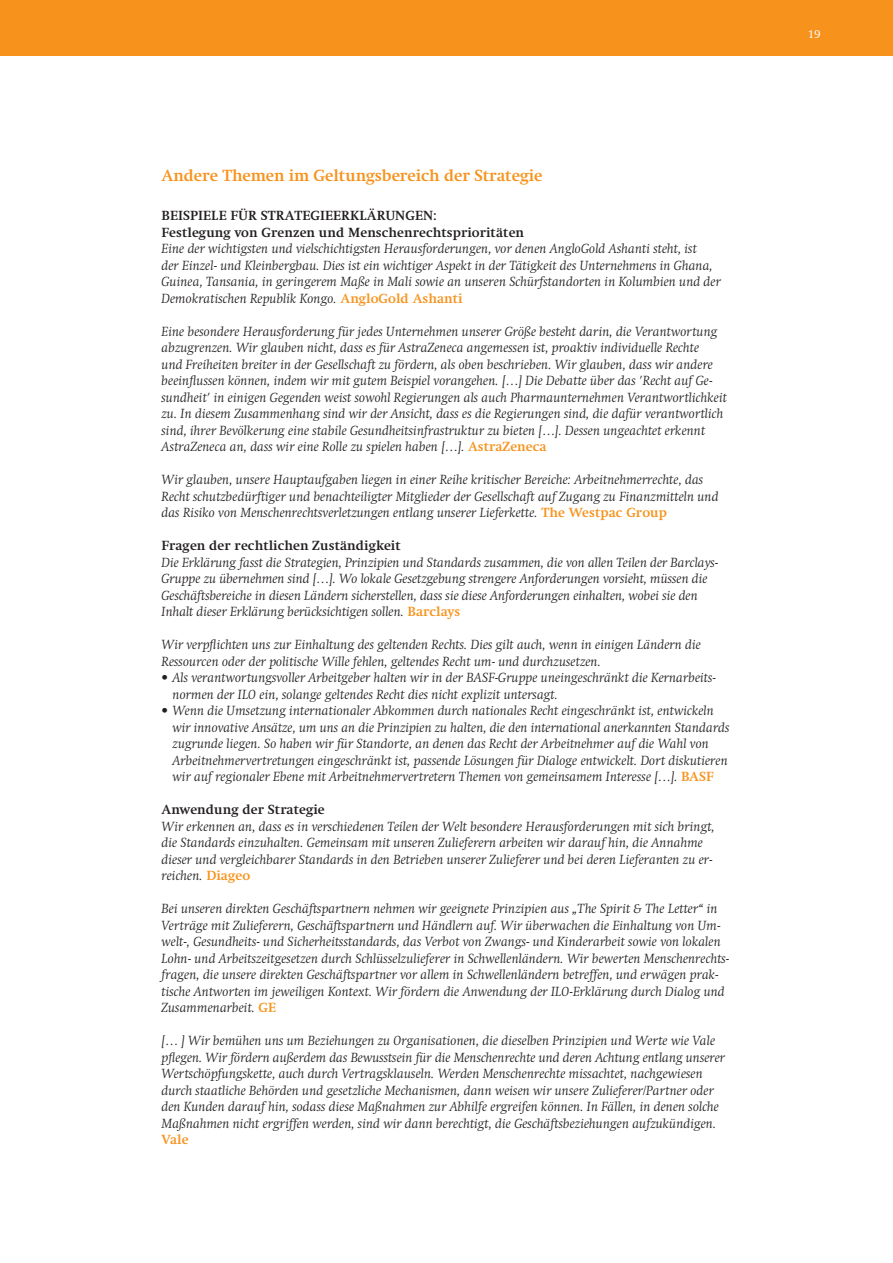
<style>
.page{position:relative;width:893px;height:1263px;background:#fff}
.page>*{position:absolute;margin:0;border:0;box-sizing:border-box;transform-origin:0 0}
.t1{font:700 16.5px "Swift Com";letter-spacing:-.005em;color:#f7931d}
.t2{font:italic 300 13.5px/16.5px "Swift Com";letter-spacing:.005em;color:#231f20}
.t3{font:700 13.5px/16.5px "Swift Com";letter-spacing:.005em;color:#231f20}
.t4{font:700 13.5px "Swift Com";color:#f7931d}
.t5{font:300 12px "Swift Com";color:#fff}
.s1{font-weight:700;font-style:normal;color:#f7931d}
</style>
<div class="page">
<div style="left:0;top:0;width:893px;height:55px;background:#f7931d"></div>
<p class="t1" style="left:162px;top:166px;width:382px">Andere Themen im Geltungsbereich der Strategie</p>
<p class="t3" style="left:162px;top:207px;width:364px">BEISPIELE FÜR STRATEGIEERKLÄRUNGEN:<br>Festlegung von Grenzen und Menschenrechtsprioritäten</p>
<p class="t2" style="left:162px;top:240px;width:561px">Eine der wichtigsten und vielschichtigsten Herausforderungen, vor denen AngloGold Ashanti steht, ist<br>der Einzel- und Kleinbergbau. Dies ist ein wichtiger Aspekt in der Tätigkeit des Unternehmens in Ghana, Guinea, Tansania, in geringerem Maße in Mali sowie an unseren Schürfstandorten in Kolumbien und der Demokratischen Republik Kongo. <span class="s1">AngloGold Ashanti</span></p>
<p class="t2" style="left:162px;top:323px;width:567px">Eine besondere Herausforderung für jedes Unternehmen unserer Größe besteht darin, die Verantwortung abzugrenzen. Wir glauben nicht, dass es für AstraZeneca angemessen ist, proaktiv individuelle Rechte<br>und Freiheiten breiter in der Gesellschaft zu fördern, als oben beschrieben. Wir glauben, dass wir andere beeinflussen können, indem wir mit gutem Beispiel vorangehen. […] Die Debatte über das 'Recht auf Ge&shy;sundheit' in einigen Gegenden weist sowohl Regierungen als auch Pharmaunternehmen Verantwortlichkeit zu. In diesem Zusammenhang sind wir der Ansicht, dass es die Regierungen sind, die dafür verantwortlich sind, ihrer Bevölkerung eine stabile Gesundheitsinfrastruktur zu bieten […]. Dessen ungeachtet erkennt AstraZeneca an, dass wir eine Rolle zu spielen haben […]. <span class="s1">AstraZeneca</span></p>
<p class="t2" style="left:162px;top:471px;width:558px">Wir glauben, unsere Hauptaufgaben liegen in einer Reihe kritischer Bereiche: Arbeitnehmerrechte, das<br>Recht schutzbedürftiger und benachteiligter Mitglieder der Gesellschaft auf Zugang zu Finanzmitteln und das Risiko von Menschenrechtsverletzungen entlang unserer Lieferkette. <span class="s1">The Westpac Group</span></p>
<p class="t3" style="left:162px;top:537px;width:241px">Fragen der rechtlichen Zuständigkeit</p>
<p class="t2" style="left:162px;top:554px;width:558px">Die Erklärung fasst die Strategien, Prinzipien und Standards zusammen, die von allen Teilen der Barclays-Gruppe zu übernehmen sind […]. Wo lokale Gesetzgebung strengere Anforderungen vorsieht, müssen die Geschäftsbereiche in diesen Ländern sicherstellen, dass sie diese Anforderungen einhalten, wobei sie den Inhalt dieser Erklärung berücksichtigen sollen. <span class="s1">Barclays</span></p>
<p class="t2" style="left:162px;top:636px;width:541px">Wir verpflichten uns zur Einhaltung des geltenden Rechts. Dies gilt auch, wenn in einigen Ländern die<br>Ressourcen oder der politische Wille fehlen, geltendes Recht um- und durchzusetzen.</p>
<p class="t2" style="left:173px;top:669px;width:545px;text-indent:-11px">• Als verantwortungsvoller Arbeitgeber halten wir in der BASF-Gruppe uneingeschränkt die Kernarbeits&shy;normen der ILO ein, solange geltendes Recht dies nicht explizit untersagt.</p>
<p class="t2" style="left:173px;top:702px;width:558px;text-indent:-11px">• Wenn die Umsetzung internationaler Abkommen durch nationales Recht eingeschränkt ist, entwickeln wir innovative Ansätze, um uns an die Prinzipien zu halten, die den international anerkannten Standards zugrunde liegen. So haben wir für Standorte, an denen das Recht der Arbeitnehmer auf die Wahl von Arbeitnehmervertretungen eingeschränkt ist, passende Lösungen für Dialoge entwickelt. Dort diskutieren wir auf regionaler Ebene mit Arbeitnehmervertretern Themen von gemeinsamem Interesse […]. <span class="s1">BASF</span></p>
<p class="t3" style="left:162px;top:801px;width:165px">Anwendung der Strategie</p>
<p class="t2" style="left:162px;top:818px;width:555px">Wir erkennen an, dass es in verschiedenen Teilen der Welt besondere Herausforderungen mit sich bringt, die Standards einzuhalten. Gemeinsam mit unseren Zulieferern arbeiten wir darauf hin, die Annahme dieser und vergleichbarer Standards in den Betrieben unserer Zulieferer und bei deren Lieferanten zu er&shy;reichen. <span class="s1">Diageo</span></p>
<p class="t2" style="left:162px;top:900px;width:569px">Bei unseren direkten Geschäftspartnern nehmen wir geeignete Prinzipien aus „The Spirit &amp; The Letter“ in Verträge mit Zulieferern, Geschäftspartnern und Händlern auf. Wir überwachen die Einhaltung von Um&shy;welt-, Gesundheits- und Sicherheitsstandards, das Verbot von Zwangs- und Kinderarbeit sowie von lokalen Lohn- und Arbeitszeitgesetzen durch Schlüsselzulieferer in Schwellenländern. Wir bewerten Menschenrechts&shy;fragen, die unsere direkten Geschäftspartner vor allem in Schwellenländern betreffen, und erwägen prak&shy;tische Antworten im jeweiligen Kontext. Wir fördern die Anwendung der ILO-Erklärung durch Dialog und Zusammenarbeit. <span class="s1">GE</span></p>
<p class="t2" style="left:162px;top:1032px;width:565px">[… ] Wir bemühen uns um Beziehungen zu Organisationen, die dieselben Prinzipien und Werte wie Vale pflegen. Wir fördern außerdem das Bewusstsein für die Menschenrechte und deren Achtung entlang unserer Wertschöpfungskette, auch durch Vertragsklauseln. Werden Menschenrechte missachtet, nachgewiesen durch staatliche Behörden und gesetzliche Mechanismen, dann weisen wir unsere Zulieferer/Partner oder den Kunden darauf hin, sodass diese Maßnahmen zur Abhilfe ergreifen können. In Fällen, in denen solche Maßnahmen nicht ergriffen werden, sind wir dann berechtigt, die Geschäftsbeziehungen aufzukündigen.</p>
<p class="t4" style="left:162px;top:1131px;width:29px">Vale</p>
<p class="t5" style="left:808px;top:27px;width:15px">19</p>
</div>
